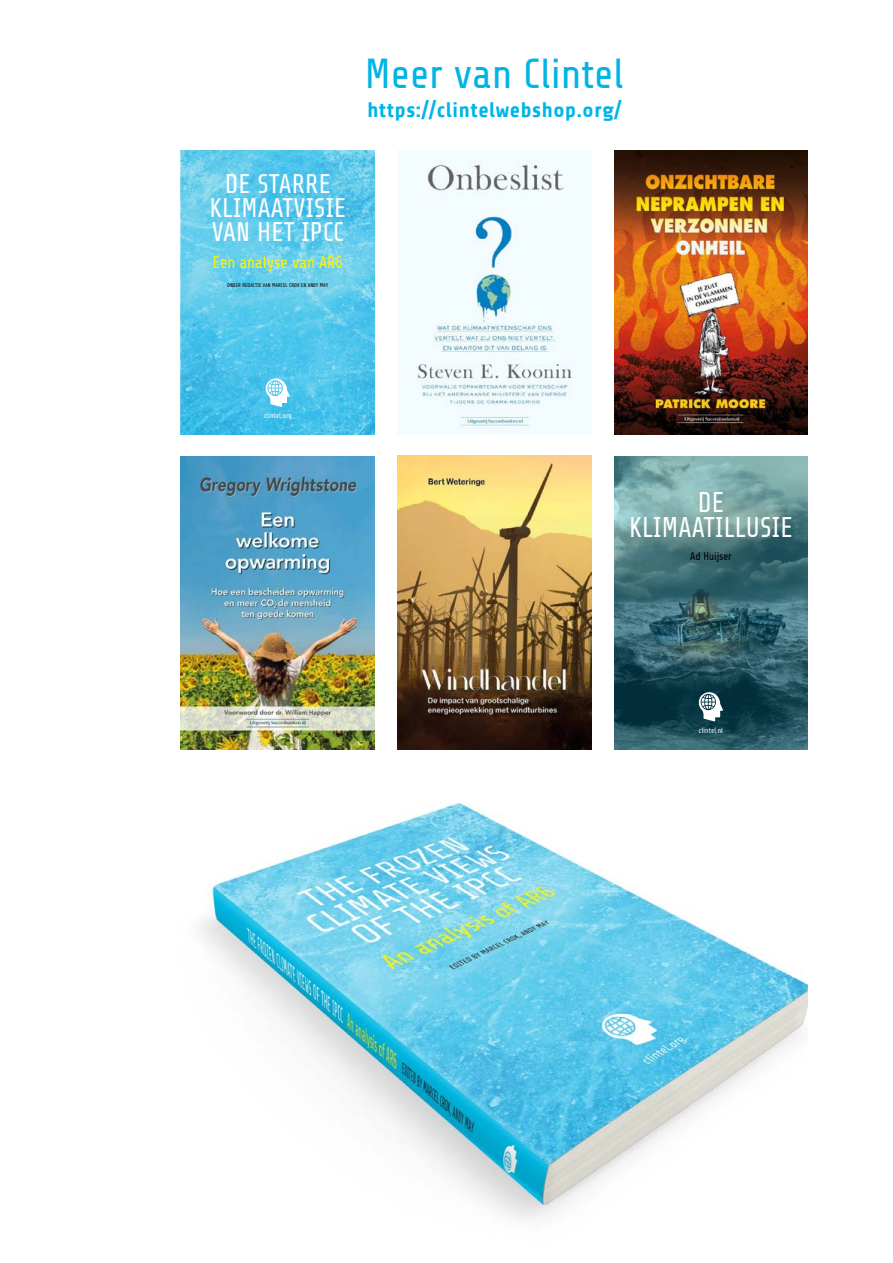
<style>
.page{position:relative;width:893px;height:1263px;background:#fff}
.page>*{position:absolute;margin:0;border:0;box-sizing:border-box;transform-origin:0 0}
.t1{font:42px "Share Tech";color:#00b5e5}
.t2{font:28.5px/25.8px "Share Tech";letter-spacing:.01em;color:#fff;text-align:center;scale:.92 1}
.t3{font:27px/23.5px "Share Tech";letter-spacing:.01em;color:#fff;text-align:center;scale:.95 1}
.t4{font:700 21px "Share";letter-spacing:.03em;color:#00b5e5}
.t5{font:16.8px "Share Tech";color:#fff200;scale:.95 1}
.t6{font:11.1px "Share Tech";color:#000;scale:.94 1}
.t7{font:7.65px "Share Tech";letter-spacing:.005em;color:#fff;scale:.92 1}
.t8{font:7.35px "Share Tech";letter-spacing:.005em;color:#fff;scale:.95 1}
.t9{font:5.4px "Share Tech";letter-spacing:.01em;color:#000}
</style>
<div class="page">
<img style="left:181px;top:150px;width:194px;height:284px">
<svg style="left:265px;top:378px;width:25px;height:29px"></svg>
<img style="left:181px;top:456px;width:194px;height:293px">
<img style="left:614px;top:150px;width:194px;height:284px">
<img style="left:614px;top:456px;width:194px;height:293px">
<svg style="left:698px;top:691px;width:25px;height:30px"></svg>
<img style="left:397px;top:150px;width:194px;height:284px">
<img style="left:397px;top:456px;width:194px;height:293px">
<img style="left:198px;top:802px;width:610px;height:418px">
<h3 class="t3" style="left:209px;top:173px;width:145px">DE STARRE<br>KLIMAATVISIE<br>VAN HET IPCC</h3>
<h3 class="t5" style="left:213px;top:253px;width:139px">Een analyse van AR6</h3>
<p class="t9" style="left:227px;top:282px;width:103px">ONDER REDACTIE VAN MARCEL CROK EN ANDY MAY</p>
<h1 class="t1" style="left:365px;top:52px;width:260px">Meer van Clintel</h1>
<h3 class="t4" style="left:367px;top:99px;width:255px">https://clintelwebshop.org/</h3>
<h3 class="t8" style="left:264px;top:412px;width:31px">clintel.org</h3>
<h2 class="t2" style="left:629px;top:490px;width:179px">DE<br>KLIMAATILLUSIE</h2>
<h3 class="t6" style="left:690px;top:550px;width:46px">Ad Huijser</h3>
<h3 class="t7" style="left:699px;top:726px;width:28px">clintel.nl</h3>
</div>
